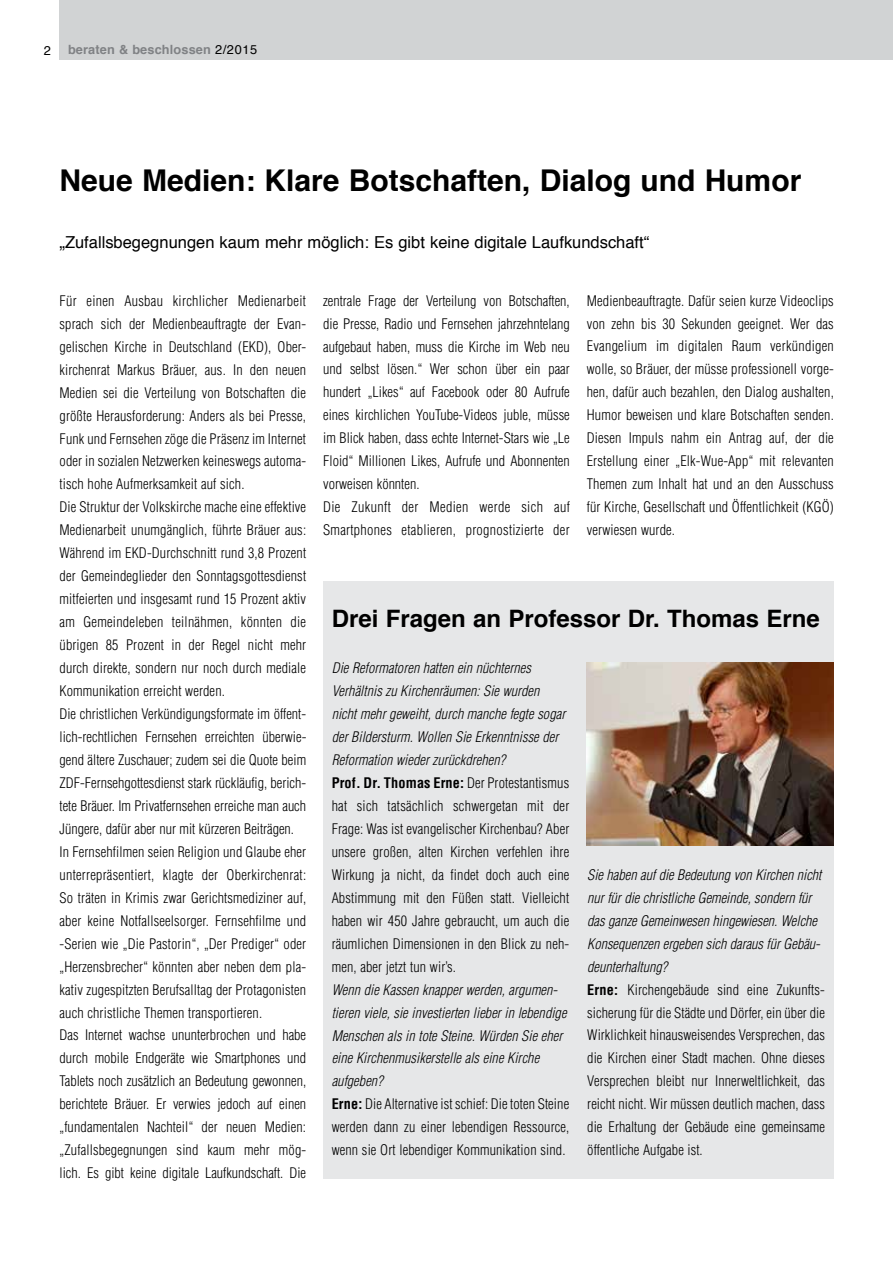
<style>
.page{position:relative;width:893px;height:1263px;background:#fff}
.page>*{position:absolute;margin:0;border:0;box-sizing:border-box;transform-origin:0 0}
.t1{font:700 30px "Helvetica";color:#000}
.t2{font:700 24px "Helvetica";color:#000}
.t3{font:16.5px "Helvetica";color:#000}
.t4{font:300 condensed 14.25px/23px "Helvetica LT Std";letter-spacing:.01em;color:#000}
.t5{font:italic 300 condensed 14.25px/23px "Helvetica LT Std";letter-spacing:.005em;color:#000}
.t6{font:700 12.75px "Helvetica";letter-spacing:.01em;color:#808285}
.t7{font:12.75px "Helvetica";color:#000}
.s1{font-weight:400;color:#000}
.s2{font-style:italic}
.s3{font-weight:700}
.s4{font-weight:700;font-style:normal}
.s5{font-style:normal}
</style>
<div class="page">
<div style="left:60px;top:0;width:833px;height:60px;background:#d1d3d4"></div>
<div style="left:323px;top:581px;width:511px;height:597px;background:#e6e7e8"></div>
<img style="left:587px;top:662px;width:246px;height:183px">
<p class="t7" style="left:44px;top:40px;width:9px">2</p>
<p class="t6" style="left:68px;top:39px;width:191px">beraten &amp; beschlossen <span class="s1">2/2015</span></p>
<h1 class="t1" style="left:60px;top:156px;width:743px">Neue Medien: Klare Botschaften, Dialog und Humor</h1>
<p class="t3" style="left:60px;top:230px;width:591px">„Zufallsbegegnungen kaum mehr möglich: Es gibt keine digitale Laufkundschaft“</p>
<p class="t4" style="left:60px;top:289px;width:248px">Für einen Ausbau kirchlicher Medienarbeit sprach sich der Medienbeauftragte der Evan&shy;gelischen Kirche in Deutschland (EKD), Ober&shy;kirchenrat Markus Bräuer, aus. In den neuen Medien sei die Verteilung von Botschaften die größte Herausforderung: Anders als bei Presse, Funk und Fernsehen zöge die Präsenz im Internet oder in sozialen Netzwerken keineswegs automa&shy;tisch hohe Aufmerksamkeit auf sich.<br>Die Struktur der Volkskirche mache eine effektive Medienarbeit unumgänglich, führte Bräuer aus:<br>Während im EKD-Durchschnitt rund 3,8 Prozent der Gemeindeglieder den Sonntagsgottesdienst mitfeierten und insgesamt rund 15 Prozent aktiv am Gemeindeleben teilnähmen, könnten die übrigen 85 Prozent in der Regel nicht mehr durch direkte, sondern nur noch durch mediale Kommunikation erreicht werden.<br>Die christlichen Verkündigungsformate im öffent&shy;lich-rechtlichen Fernsehen erreichten überwie&shy;gend ältere Zuschauer; zudem sei die Quote beim ZDF-Fernsehgottesdienst stark rückläufig, berich&shy;tete Bräuer. Im Privatfernsehen erreiche man auch Jüngere, dafür aber nur mit kürzeren Beiträgen.<br>In Fernsehfilmen seien Religion und Glaube eher unterrepräsentiert, klagte der Oberkirchenrat:<br>So träten in Krimis zwar Gerichtsmediziner auf, aber keine Notfallseelsorger. Fernsehfilme und -Serien wie „Die Pastorin“, „Der Prediger“ oder „Herzensbrecher“ könnten aber neben dem pla&shy;kativ zugespitzten Berufsalltag der Protagonisten auch christliche Themen transportieren.<br>Das Internet wachse ununterbrochen und habe durch mobile Endgeräte wie Smartphones und Tablets noch zusätzlich an Bedeutung gewonnen, berichtete Bräuer. Er verwies jedoch auf einen „fundamentalen Nachteil“ der neuen Medien: „Zufallsbegegnungen sind kaum mehr mög&shy;lich. Es gibt keine digitale Laufkundschaft. Die</p>
<p class="t4" style="left:323px;top:289px;width:248px">zentrale Frage der Verteilung von Botschaften, die Presse, Radio und Fernsehen jahrzehntelang aufgebaut haben, muss die Kirche im Web neu und selbst lösen.“ Wer schon über ein paar hundert „Likes“ auf Facebook oder 80 Aufrufe eines kirchlichen YouTube-Videos juble, müsse im Blick haben, dass echte Internet-Stars wie „Le Floid“ Millionen Likes, Aufrufe und Abonnenten vorweisen könnten.<br>Die Zukunft der Medien werde sich auf Smartphones etablieren, prognostizierte der</p>
<p class="t4" style="left:587px;top:289px;width:249px;text-align:justify">Medienbeauftragte. Dafür seien kurze Videoclips von zehn bis 30 Sekunden geeignet. Wer das Evangelium im digitalen Raum verkündigen wolle, so Bräuer, der müsse professionell vorge&shy;hen, dafür auch bezahlen, den Dialog aushalten, Humor beweisen und klare Botschaften senden.<br>Diesen Impuls nahm ein Antrag auf, der die Erstellung einer „Elk-Wue-App“ mit relevanten Themen zum Inhalt hat und an den Ausschuss für Kirche, Gesellschaft und Öffentlichkeit (KGÖ) verwiesen wurde.</p>
<h2 class="t2" style="left:332px;top:599px;width:490px">Drei Fragen an Professor Dr. Thomas Erne</h2>
<p class="t4" style="left:332px;top:656px;width:239px"><span class="s2">Die Reformatoren hatten ein nüchternes Verhältnis zu Kirchenräumen: Sie wurden<br>nicht mehr geweiht, durch manche fegte sogar der Bildersturm. Wollen Sie Erkenntnisse der Reformation wieder zurückdrehen?<br></span><span class="s3">Prof. Dr. Thomas Erne:</span> Der Protestantismus hat sich tatsächlich schwergetan mit der Frage: Was ist evangelischer Kirchenbau? Aber unsere großen, alten Kirchen verfehlen ihre Wirkung ja nicht, da findet doch auch eine Abstimmung mit den Füßen statt. Vielleicht haben wir 450 Jahre gebraucht, um auch die räumlichen Dimensionen in den Blick zu neh&shy;men, aber jetzt tun wir’s.</p>
<p class="t5" style="left:332px;top:978px;width:239px">Wenn die Kassen knapper werden, argumen&shy;tieren viele, sie investierten lieber in lebendige Menschen als in tote Steine. Würden Sie eher eine Kirchenmusikerstelle als eine Kirche aufgeben?<br><span class="s4">Erne:</span> <span class="s5">Die Alternative ist schief: Die toten Steine werden dann zu einer lebendigen Ressource, wenn sie Ort lebendiger Kommunikation sind.</span></p>
<p class="t4" style="left:587px;top:863px;width:239px"><span class="s2">Sie haben auf die Bedeutung von Kirchen nicht nur für die christliche Gemeinde, sondern für das ganze Gemeinwesen hingewiesen. Welche Konsequenzen ergeben sich daraus für Gebäu&shy;deunterhaltung?<br></span><span class="s3">Erne:</span> Kirchengebäude sind eine Zukunfts&shy;sicherung für die Städte und Dörfer, ein über die Wirklichkeit hinausweisendes Versprechen, das die Kirchen einer Stadt machen. Ohne dieses Versprechen bleibt nur Innerweltlichkeit, das reicht nicht. Wir müssen deutlich machen, dass die Erhaltung der Gebäude eine gemeinsame öffentliche Aufgabe ist.</p>
</div>
